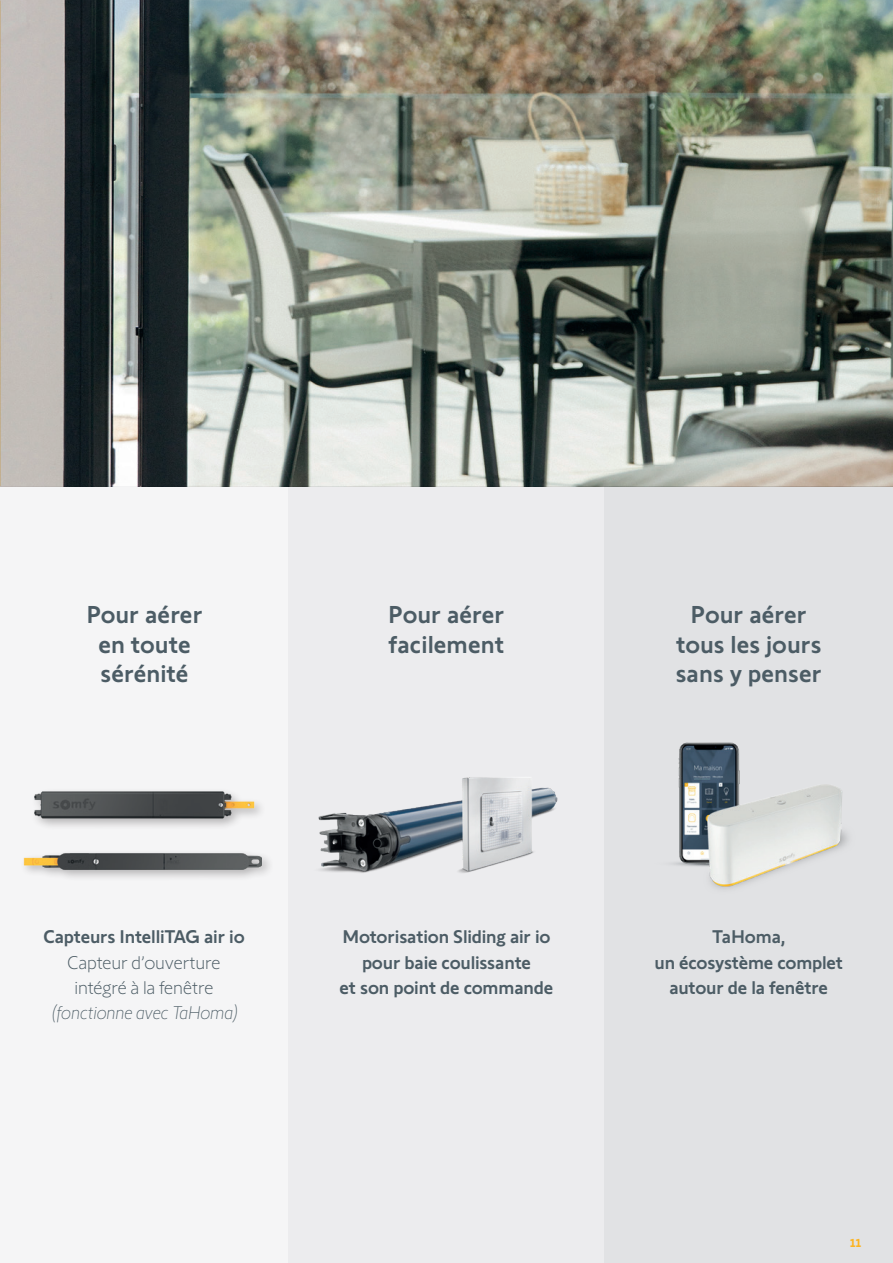
<style>
.page{position:relative;width:893px;height:1263px;background:#fff}
.page>*{position:absolute;margin:0;border:0;box-sizing:border-box;transform-origin:0 0}
.t1{font:500 25.2px/29.4px "Somfy Sans";color:#4c5c65;text-align:center}
.t2{font:500 18.9px/25.2px "Somfy Sans";letter-spacing:-.01em;color:#4c5c65;text-align:center}
.t3{font:300 18.9px/25.2px "Somfy Sans";letter-spacing:-.01em;color:#4c5c65;text-align:center}
.t4{font:italic 300 18.9px "Somfy Sans";letter-spacing:-.01em;color:#4c5c65}
.t5{font:700 12px "Somfy Sans";color:#fcb423}
</style>
<div class="page">
<div style="left:0;top:486px;width:288px;height:777px;background:#f5f5f6"></div>
<div style="left:288px;top:486px;width:317px;height:777px;background:#ececee"></div>
<div style="left:605px;top:486px;width:288px;height:777px;background:#e1e2e4"></div>
<img style="left:0;top:0;width:893px;height:486px">
<img style="left:318px;top:711px;width:287px;height:250px">
<img style="left:34px;top:791px;width:227px;height:36px">
<div style="left:20px;top:849px;width:254px;height:33px;background:#231f20;opacity:.3"></div>
<img style="left:20px;top:849px;width:242px;height:32px">
<img style="left:673px;top:742px;width:175px;height:147px">
<h1 class="t1" style="left:86px;top:597px;width:118px">Pour aérer en toute sérénité</h1>
<h1 class="t1" style="left:388px;top:597px;width:118px;text-align:left">Pour aérer facilement</h1>
<h1 class="t1" style="left:676px;top:597px;width:148px">Pour aérer tous les jours sans y penser</h1>
<p class="t2" style="left:44px;top:922px;width:203px">Capteurs IntelliTAG air io</p>
<p class="t3" style="left:67px;top:948px;width:155px">Capteur d’ouverture intégré à la fenêtre</p>
<p class="t4" style="left:51px;top:999px;width:187px">(fonctionne avec TaHoma)</p>
<p class="t2" style="left:340px;top:922px;width:215px">Motorisation Sliding air io pour baie coulissante<br>et son point de commande</p>
<p class="t2" style="left:654px;top:922px;width:190px">TaHoma,<br>un écosystème complet autour de la fenêtre</p>
<p class="t5" style="left:850px;top:1233px;width:13px">11</p>
</div>
